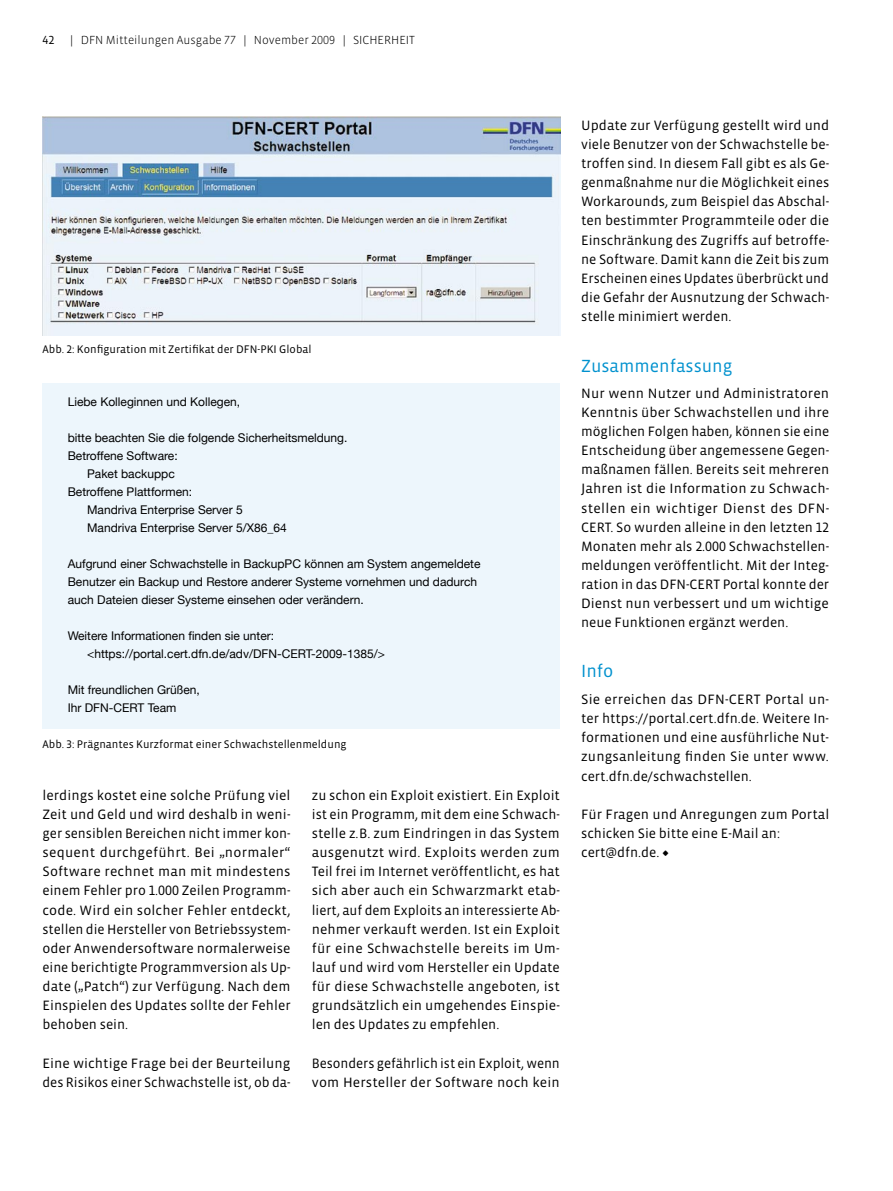
<style>
.page{position:relative;width:893px;height:1191px;background:#fff}
.page>*{position:absolute;margin:0;border:0;box-sizing:border-box;transform-origin:0 0}
.t1{font:18px "Vista Sans OT";color:#0091ce}
.t2{font:13.8px/19.2px "Vista Sans OT";color:#000;text-align:justify}
.t3{font:12px/18px "Helvetica Neue";color:#000}
.t4{font:300 12px "Vista Sans OT";color:#000}
.t5{font:12px "Vista Sans OT";color:#000}
.t6{font:11.25px "Vista Sans OT";color:#000}
.s1{font-style:inherit}
</style>
<div class="page">
<div style="left:43px;top:383px;width:517px;height:346px;background:#edf6fc"></div>
<img style="left:43px;top:117px;width:517px;height:218px">
<p class="t5" style="left:43px;top:34px;width:13px">42</p>
<p class="t4" style="left:70px;top:34px;width:346px">| DFN Mitteilungen Ausgabe 77 | November 2009 | SICHERHEIT</p>
<p class="t6" style="left:43px;top:344px;width:271px">Abb. 2: Konfiguration mit Zertifikat der DFN-PKI Global</p>
<p class="t3" style="left:68px;top:392px;width:174px">Liebe Kolleginnen und Kollegen,</p>
<p class="t3" style="left:68px;top:428px;width:281px">bitte beachten Sie die folgende Sicherheitsmeldung.</p>
<p class="t3" style="left:68px;top:446px;width:111px">Betroffene Software:</p>
<p class="t3" style="left:87px;top:464px;width:89px">Paket backuppc</p>
<p class="t3" style="left:68px;top:482px;width:126px">Betroffene Plattformen:</p>
<p class="t3" style="left:87px;top:500px;width:157px">Mandriva Enterprise Server 5</p>
<p class="t3" style="left:87px;top:518px;width:201px">Mandriva Enterprise Server 5/X86_64</p>
<p class="t3" style="left:68px;top:554px;width:414px">Aufgrund einer Schwachstelle in BackupPC können am System angemeldete<br>Benutzer ein Backup und Restore anderer Systeme vornehmen und dadurch auch Dateien dieser Systeme einsehen oder verändern.</p>
<p class="t3" style="left:87px;top:626px;width:299px;text-indent:-20px">Weitere Informationen finden sie unter: &lt;https://portal.cert.dfn.de/adv/DFN-CERT-2009-1385/&gt;</p>
<p class="t3" style="left:68px;top:680px;width:134px">Mit freundlichen Grüßen,<br>Ihr DFN-CERT Team</p>
<p class="t6" style="left:43px;top:738px;width:306px">Abb. 3: Prägnantes Kurzformat einer Schwachstellenmeldung</p>
<p class="t2" style="left:43px;top:785px;width:250px">lerdings kostet eine solche Prüfung viel Zeit und Geld und wird deshalb in weni&shy;ger sensiblen Bereichen nicht immer kon&shy;sequent durchgeführt. Bei „normaler“ Software rechnet man mit mindestens einem Fehler pro 1.000 Zeilen Programm&shy;code. Wird ein solcher Fehler entdeckt, stellen die Hersteller von Betriebssystem&shy;oder Anwendersoftware normalerweise eine berichtigte Programmversion als Up&shy;date („Patch“) zur Verfügung. Nach dem Einspielen des Updates sollte der Fehler behoben sein.</p>
<p class="t2" style="left:43px;top:1053px;width:249px">Eine wichtige Frage bei der Beurteilung des Risikos einer Schwachstelle ist, ob da-</p>
<p class="t2" style="left:312px;top:785px;width:250px">zu schon ein Exploit existiert. Ein Exploit ist ein Programm, mit dem eine Schwach&shy;stelle z.B. zum Eindringen in das System ausgenutzt wird. Exploits werden zum Teil frei im Internet veröffentlicht, es hat sich aber auch ein Schwarzmarkt etab&shy;liert, auf dem Exploits an interessierte Ab&shy;nehmer verkauft werden. Ist ein Exploit für eine Schwachstelle bereits im Um&shy;lauf und wird vom Hersteller ein Update für diese Schwachstelle angeboten, ist grundsätzlich ein umgehendes Einspie&shy;len des Updates zu empfehlen.</p>
<p class="t2" style="left:312px;top:1053px;width:250px">Besonders gefährlich ist ein Exploit, wenn vom Hersteller der Software noch kein</p>
<p class="t2" style="left:581px;top:116px;width:250px">Update zur Verfügung gestellt wird und viele Benutzer von der Schwachstelle be&shy;troffen sind. In diesem Fall gibt es als Ge&shy;genmaßnahme nur die Möglichkeit eines Workarounds, zum Beispiel das Abschal&shy;ten bestimmter Programmteile oder die Einschränkung des Zugriffs auf betroffe&shy;ne Software. Damit kann die Zeit bis zum Erscheinen eines Updates überbrückt und die Gefahr der Ausnutzung der Schwach&shy;stelle minimiert werden.</p>
<h1 class="t1" style="left:581px;top:357px;width:153px">Zusammenfassung</h1>
<p class="t2" style="left:581px;top:384px;width:250px">Nur wenn Nutzer und Administratoren Kenntnis über Schwachstellen und ihre möglichen Folgen haben, können sie eine Entscheidung über angemessene Gegen&shy;maßnamen fällen. Bereits seit mehreren Jahren ist die Information zu Schwach&shy;stellen ein wichtiger Dienst des DFN-CERT. So wurden alleine in den letzten 12<br>Monaten mehr als 2.000 Schwachstellen&shy;meldungen veröffentlicht. Mit der Integ&shy;ration in das DFN-CERT Portal konnte der Dienst nun verbessert und um wichtige neue Funktionen ergänzt werden.</p>
<h1 class="t1" style="left:581px;top:662px;width:34px">Info</h1>
<p class="t2" style="left:581px;top:690px;width:249px">Sie erreichen das DFN-CERT Portal un&shy;ter https://portal.cert.dfn.de. Weitere In&shy;formationen und eine ausführliche Nut&shy;zungsanleitung finden Sie unter www. cert.dfn.de/schwachstellen.</p>
<p class="t2" style="left:581px;top:805px;width:250px;text-align:left">Für Fragen und Anregungen zum Portal schicken Sie bitte eine E-Mail an: cert@dfn.de. <span class="s1">M</span></p>
</div>
